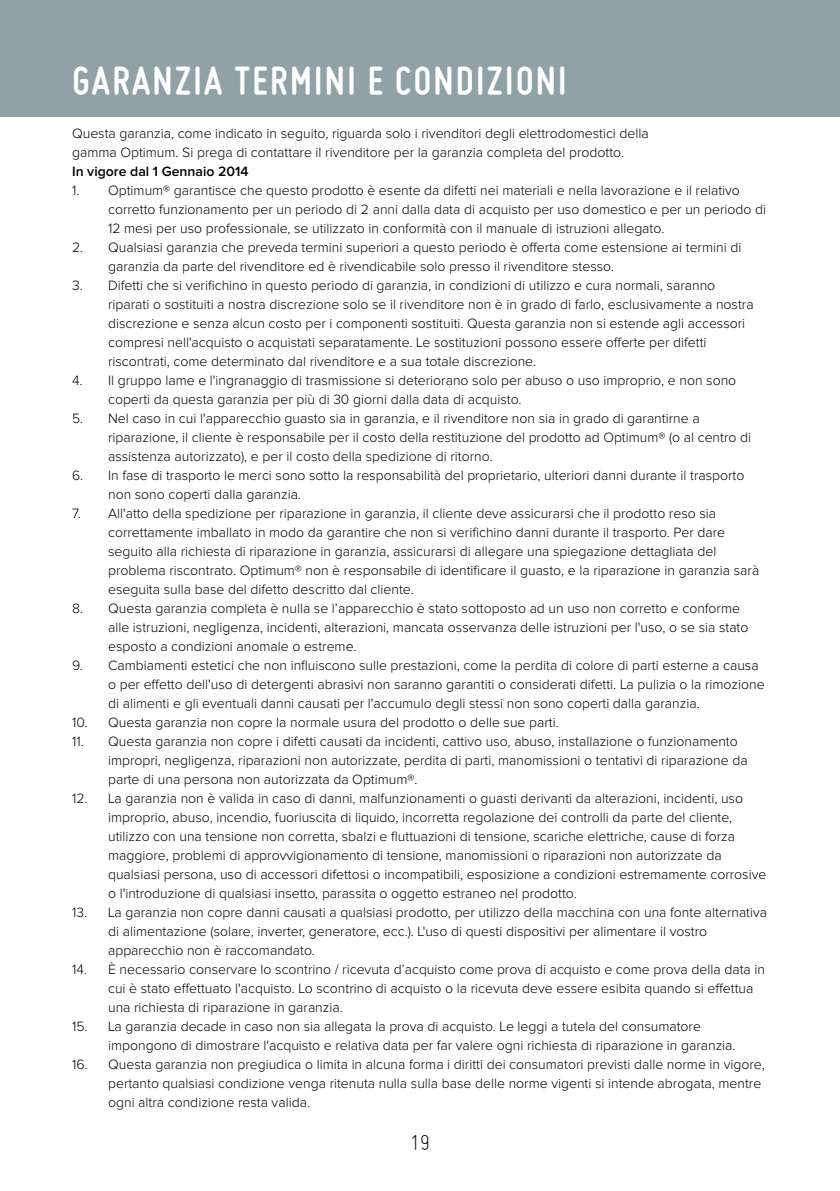
<style>
.page{position:relative;width:840px;height:1191px;background:#fff}
.page>*{position:absolute;margin:0;border:0;box-sizing:border-box;transform-origin:0 0}
.t1{font:700 42px "Miso";letter-spacing:.055em;color:#fff}
.t2{font:300 24px "Miso";color:#000}
.t3{font:300 14px/19px "Proxima Nova";color:#000}
.t4{font:600 14px "Proxima Nova";color:#000}
</style>
<div class="page">
<div style="left:0;top:0;width:839px;height:116px;background:#90a2a8"></div>
<h1 class="t1" style="left:72px;top:57px;width:495px">GARANZIA TERMINI E CONDIZIONI</h1>
<p class="t3" style="left:72px;top:124px;width:578px">Questa garanzia, come indicato in seguito, riguarda solo i rivenditori degli elettrodomestici della gamma Optimum. Si prega di contattare il rivenditore per la garanzia completa del prodotto.</p>
<p class="t4" style="left:72px;top:165px;width:178px">In vigore dal 1 Gennaio 2014</p>
<p class="t3" style="left:108px;top:181px;width:659px;text-indent:-36px">1. Optimum® garantisce che questo prodotto è esente da difetti nei materiali e nella lavorazione e il relativo corretto funzionamento per un periodo di 2 anni dalla data di acquisto per uso domestico e per un periodo di<br>12 mesi per uso professionale, se utilizzato in conformità con il manuale di istruzioni allegato.</p>
<p class="t3" style="left:108px;top:238px;width:634px;text-indent:-36px">2. Qualsiasi garanzia che preveda termini superiori a questo periodo è offerta come estensione ai termini di garanzia da parte del rivenditore ed è rivendicabile solo presso il rivenditore stesso.</p>
<p class="t3" style="left:108px;top:276px;width:646px;text-indent:-36px">3. Difetti che si verifichino in questo periodo di garanzia, in condizioni di utilizzo e cura normali, saranno riparati o sostituiti a nostra discrezione solo se il rivenditore non è in grado di farlo, esclusivamente a nostra discrezione e senza alcun costo per i componenti sostituiti. Questa garanzia non si estende agli accessori compresi nell'acquisto o acquistati separatamente. Le sostituzioni possono essere offerte per difetti riscontrati, come determinato dal rivenditore e a sua totale discrezione.</p>
<p class="t3" style="left:108px;top:371px;width:629px;text-indent:-36px">4. Il gruppo lame e l'ingranaggio di trasmissione si deteriorano solo per abuso o uso improprio, e non sono coperti da questa garanzia per più di 30 giorni dalla data di acquisto.</p>
<p class="t3" style="left:108px;top:409px;width:644px;text-indent:-36px">5. Nel caso in cui l'apparecchio guasto sia in garanzia, e il rivenditore non sia in grado di garantirne a riparazione, il cliente è responsabile per il costo della restituzione del prodotto ad Optimum® (o al centro di assistenza autorizzato), e per il costo della spedizione di ritorno.</p>
<p class="t3" style="left:108px;top:466px;width:637px;text-indent:-36px">6. In fase di trasporto le merci sono sotto la responsabilità del proprietario, ulteriori danni durante il trasporto non sono coperti dalla garanzia.</p>
<p class="t3" style="left:108px;top:504px;width:652px;text-indent:-36px">7. All'atto della spedizione per riparazione in garanzia, il cliente deve assicurarsi che il prodotto reso sia correttamente imballato in modo da garantire che non si verifichino danni durante il trasporto. Per dare seguito alla richiesta di riparazione in garanzia, assicurarsi di allegare una spiegazione dettagliata del problema riscontrato. Optimum® non è responsabile di identificare il guasto, e la riparazione in garanzia sarà eseguita sulla base del difetto descritto dal cliente.</p>
<p class="t3" style="left:108px;top:599px;width:641px;text-indent:-36px">8. Questa garanzia completa è nulla se l’apparecchio è stato sottoposto ad un uso non corretto e conforme alle istruzioni, negligenza, incidenti, alterazioni, mancata osservanza delle istruzioni per l'uso, o se sia stato esposto a condizioni anomale o estreme.</p>
<p class="t3" style="left:108px;top:656px;width:657px;text-indent:-36px">9. Cambiamenti estetici che non influiscono sulle prestazioni, come la perdita di colore di parti esterne a causa o per effetto dell'uso di detergenti abrasivi non saranno garantiti o considerati difetti. La pulizia o la rimozione di alimenti e gli eventuali danni causati per l'accumulo degli stessi non sono coperti dalla garanzia.</p>
<p class="t3" style="left:72px;top:713px;width:488px">10. Questa garanzia non copre la normale usura del prodotto o delle sue parti.</p>
<p class="t3" style="left:108px;top:732px;width:640px;text-indent:-36px">11. Questa garanzia non copre i difetti causati da incidenti, cattivo uso, abuso, installazione o funzionamento impropri, negligenza, riparazioni non autorizzate, perdita di parti, manomissioni o tentativi di riparazione da parte di una persona non autorizzata da Optimum®.</p>
<p class="t3" style="left:108px;top:789px;width:659px;text-indent:-36px">12. La garanzia non è valida in caso di danni, malfunzionamenti o guasti derivanti da alterazioni, incidenti, uso improprio, abuso, incendio, fuoriuscita di liquido, incorretta regolazione dei controlli da parte del cliente, utilizzo con una tensione non corretta, sbalzi e fluttuazioni di tensione, scariche elettriche, cause di forza maggiore, problemi di approvvigionamento di tensione, manomissioni o riparazioni non autorizzate da qualsiasi persona, uso di accessori difettosi o incompatibili, esposizione a condizioni estremamente corrosive o l'introduzione di qualsiasi insetto, parassita o oggetto estraneo nel prodotto.</p>
<p class="t3" style="left:108px;top:903px;width:660px;text-indent:-36px">13. La garanzia non copre danni causati a qualsiasi prodotto, per utilizzo della macchina con una fonte alternativa di alimentazione (solare, inverter, generatore, ecc.). L'uso di questi dispositivi per alimentare il vostro apparecchio non è raccomandato.</p>
<p class="t3" style="left:108px;top:960px;width:658px;text-indent:-36px">14. È necessario conservare lo scontrino / ricevuta d’acquisto come prova di acquisto e come prova della data in cui è stato effettuato l'acquisto. Lo scontrino di acquisto o la ricevuta deve essere esibita quando si effettua una richiesta di riparazione in garanzia.</p>
<p class="t3" style="left:108px;top:1017px;width:628px;text-indent:-36px">15. La garanzia decade in caso non sia allegata la prova di acquisto. Le leggi a tutela del consumatore impongono di dimostrare l'acquisto e relativa data per far valere ogni richiesta di riparazione in garanzia.</p>
<p class="t3" style="left:108px;top:1055px;width:658px;text-indent:-36px">16. Questa garanzia non pregiudica o limita in alcuna forma i diritti dei consumatori previsti dalle norme in vigore, pertanto qualsiasi condizione venga ritenuta nulla sulla base delle norme vigenti si intende abrogata, mentre ogni altra condizione resta valida.</p>
<h2 class="t2" style="left:410px;top:1129px;width:21px">19</h2>
</div>
